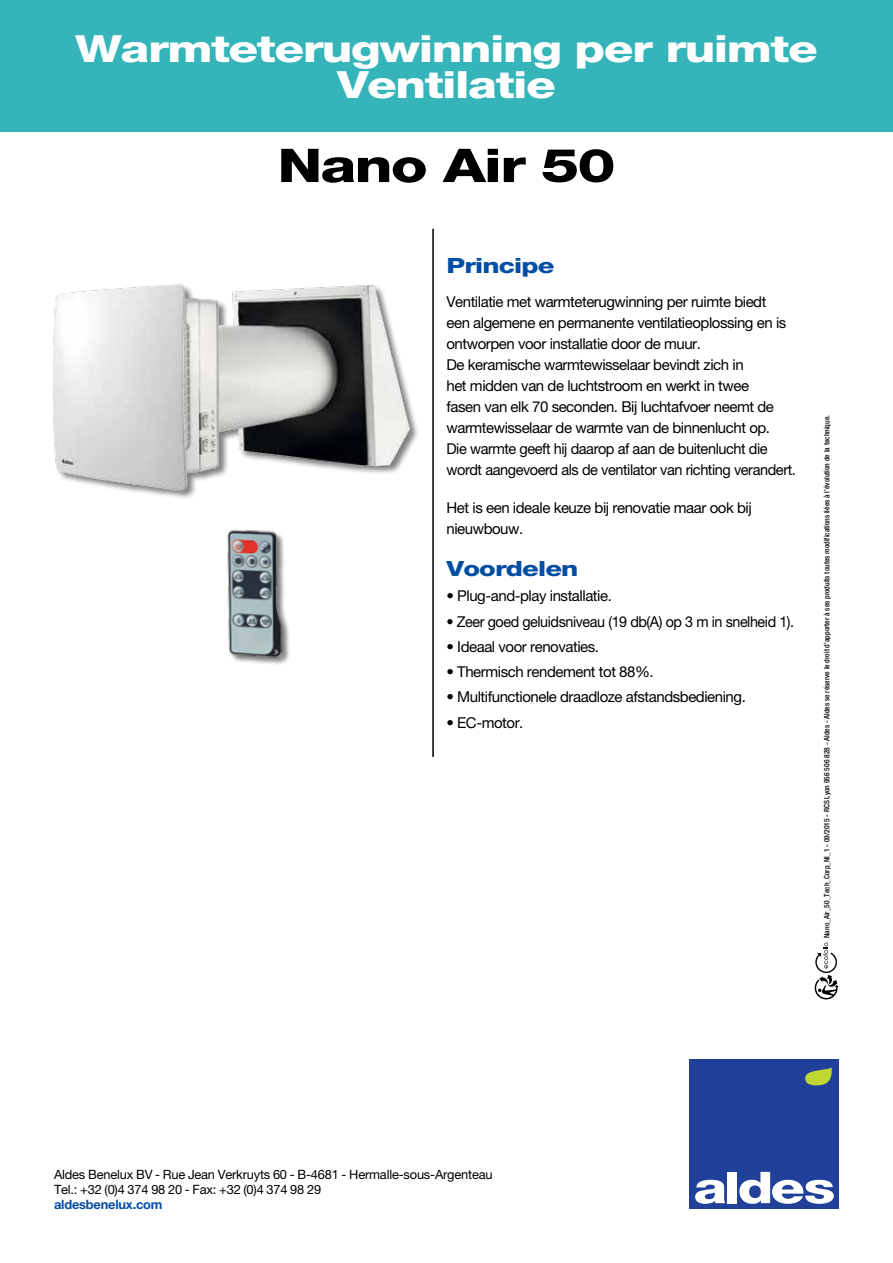
<style>
.page{position:relative;width:893px;height:1263px;background:#fff}
.page>*{position:absolute;margin:0;border:0;box-sizing:border-box;transform-origin:0 0}
.t1{font:800 46.5px "Helvetica Neue LT Std";letter-spacing:-.03em;color:#000;scale:1.3 1}
.t2{font:800 37.5px/36px "Helvetica Neue LT Std";letter-spacing:-.03em;color:#fff;text-align:center;scale:1.3 1}
.t3{font:800 21px "Helvetica Neue LT Std";letter-spacing:-.03em;color:#034ea2;scale:1.3 1}
.t4{font:15px/21px "Helvetica Neue LT Std";letter-spacing:-.03em;color:#000}
.t5{font:15px "Helvetica Neue LT Std";letter-spacing:-.03em;color:#000;scale:.96 1}
.t6{font:12.9px/15px "Helvetica Neue LT Std";letter-spacing:-.015em;color:#000}
.t7{font:700 12.9px "Helvetica Neue LT Std";letter-spacing:-.015em;color:#034ea2}
.t8{font:500 condensed 7.5px "Helvetica Neue";color:#000}
</style>
<div class="page">
<div style="left:0;top:0;width:893px;height:132px;background:#35b5b9"></div>
<svg style="left:815px;top:942px;width:24px;height:57px"></svg>
<img style="left:227px;top:529px;width:62px;height:135px">
<img style="left:53px;top:284px;width:365px;height:214px">
<hr style="left:432px;top:229px;width:2px;height:528px;background:#000">
<div style="left:689px;top:1059px;width:150px;height:150px;background:#21409a"></div>
<svg style="left:695px;top:1180px;width:30px;height:24px"></svg>
<div style="left:728px;top:1172px;width:9px;height:31px;background:#fff"></div>
<svg style="left:739px;top:1172px;width:95px;height:32px"></svg>
<svg style="left:805px;top:1067px;width:27px;height:18px"></svg>
<h2 class="t2" style="left:75px;top:31px;width:573px">Warmteterugwinning per ruimte<br>Ventilatie</h2>
<h1 class="t1" style="left:277px;top:138px;width:261px">Nano Air 50</h1>
<h3 class="t3" style="left:446px;top:253px;width:85px">Principe</h3>
<p class="t4" style="left:446px;top:291px;width:351px">Ventilatie met warmteterugwinning per ruimte biedt<br>een algemene en permanente ventilatieoplossing en is ontworpen voor installatie door de muur.<br>De keramische warmtewisselaar bevindt zich in<br>het midden van de luchtstroom en werkt in twee<br>fasen van elk 70 seconden. Bij luchtafvoer neemt de warmtewisselaar de warmte van de binnenlucht op.<br>Die warmte geeft hij daarop af aan de buitenlucht die wordt aangevoerd als de ventilator van richting verandert.</p>
<p class="t4" style="left:446px;top:497px;width:307px">Het is een ideale keuze bij renovatie maar ook bij nieuwbouw.</p>
<h3 class="t3" style="left:446px;top:556px;width:103px">Voordelen</h3>
<p class="t4" style="left:446px;top:585px;width:167px">• Plug-and-play installatie.</p>
<p class="t5" style="left:446px;top:612px;width:364px">• Zeer goed geluidsniveau (19 db(A) op 3 m in snelheid 1).</p>
<p class="t4" style="left:446px;top:636px;width:154px">• Ideaal voor renovaties.</p>
<p class="t4" style="left:446px;top:661px;width:209px">• Thermisch rendement tot 88%.</p>
<p class="t4" style="left:446px;top:686px;width:301px">• Multifunctionele draadloze afstandsbediening.</p>
<p class="t4" style="left:446px;top:711px;width:78px">• EC-motor.</p>
<p class="t8" style="left:822px;top:938px;width:524px;rotate:-90deg">Nano_Air_50_Tech_Corp_Nl_1 - 09/2015 - RCS Lyon 956 506 828 - Aldes - Aldes se réserve le droit d’apporter à ses produits toutes modifications liées à l’évolution de la technique.</p>
<p class="t6" style="left:54px;top:1166px;width:440px">Aldes Benelux BV - Rue Jean Verkruyts 60 - B-4681 - Hermalle-sous-Argenteau<br>Tel.: +32 (0)4 374 98 20 - Fax: +32 (0)4 374 98 29</p>
<p class="t7" style="left:54px;top:1196px;width:110px">aldesbenelux.com</p>
</div>
